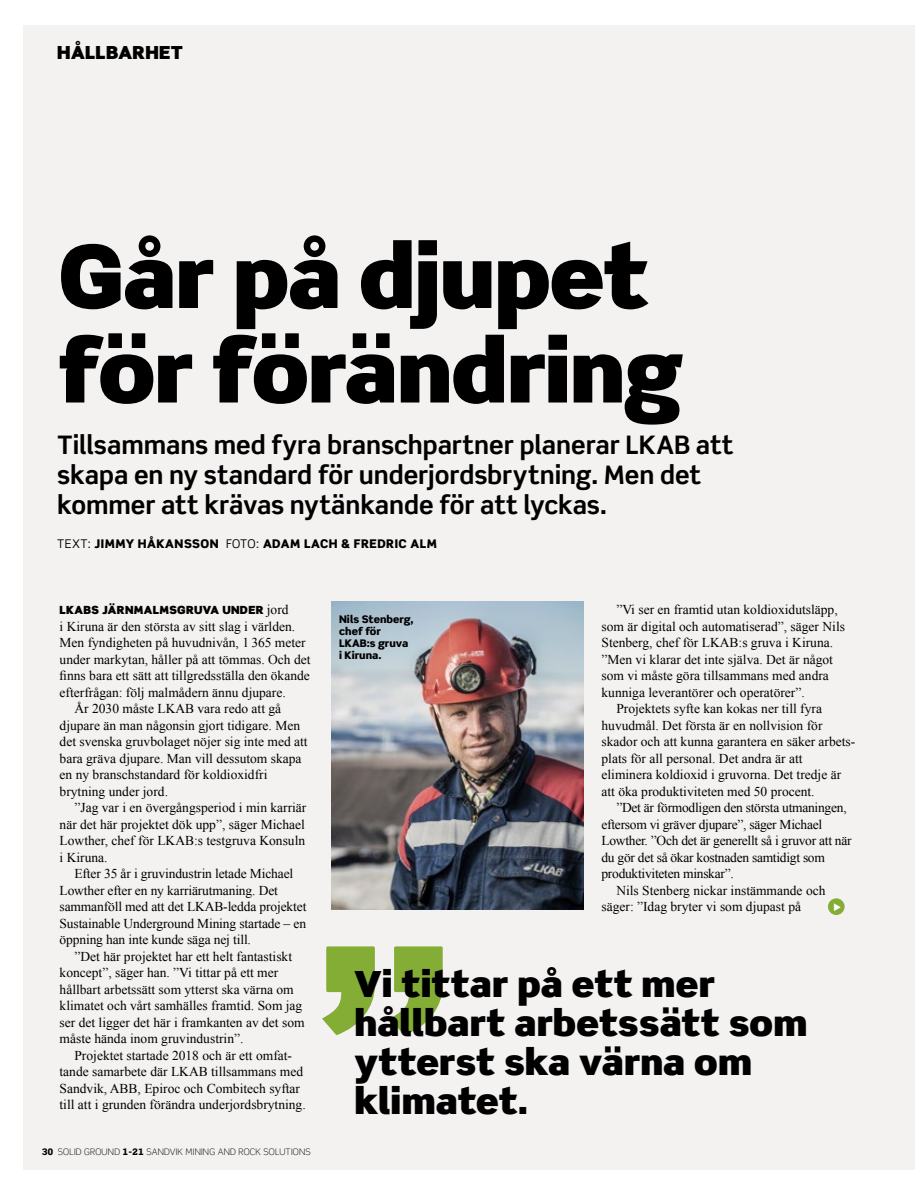
<style>
.page{position:relative;width:915px;height:1191px;background:#fff}
.page>*{position:absolute;margin:0;border:0;box-sizing:border-box;transform-origin:0 0}
.t1{font:900 87px/94.5px "Scene Pro";letter-spacing:-.01em;color:#000}
.t2{font:900 36px/39px "Scene Pro";letter-spacing:.005em;color:#000}
.t3{font:700 25.5px/30px "Scene Pro";letter-spacing:-.005em;color:#000}
.t4{font:900 18px "Scene Pro";letter-spacing:.02em;color:#000}
.t5{font:13.5px "Times New Roman WGL";color:#000}
.t6{font:13.5px "Times New Roman WGL";letter-spacing:-.02em;color:#000}
.t7{font:900 12px "Scene Pro";letter-spacing:.04em;color:#000}
.t8{font:900 11.25px "Scene Pro";letter-spacing:.03em;color:#000}
.t9{font:900 10.5px/12px "Scene Pro";color:#000}
.t10{font:300 9px "Scene Pro";letter-spacing:.025em;color:#000}
.s1{font-weight:400}
.s2{font-family:"Times New Roman WGL";font-weight:400;font-size:13.5px}
.s3{font-weight:900}
</style>
<div class="page">
<div style="left:23px;top:26px;width:891px;height:1143px;background:#f4f2f1"></div>
<img style="left:331px;top:601px;width:252px;height:308px">
<svg style="left:322px;top:946px;width:120px;height:89px"></svg>
<div style="left:827px;top:898px;width:17px;height:17px;background:#83ad34;border-radius:50%"></div>
<h3 class="t4" style="left:57px;top:41px;width:127px">HÅLLBARHET</h3>
<h1 class="t1" style="left:58px;top:227px;width:625px">Går på djupet för förändring</h1>
<h3 class="t3" style="left:57px;top:429px;width:677px">Tillsammans med fyra branschpartner planerar LKAB att skapa en ny standard för underjordsbrytning. Men det kommer att krävas nytänkande för att lyckas.</h3>
<p class="t7" style="left:57px;top:536px;width:381px"><span class="s1">TEXT:</span> JIMMY HÅKANSSON <span class="s1">FOTO:</span> ADAM LACH &amp; FREDRIC ALM</p>
<p class="t8" style="left:60px;top:603px;width:230px">LKABS JÄRNMALMSGRUVA UNDER <span class="s2">jord</span></p>
<p class="t5" style="left:60px;top:617px;width:237px">i Kiruna är den största av sitt slag i världen.</p>
<p class="t5" style="left:60px;top:634px;width:247px">Men fyndigheten på huvudnivån, 1 365 meter</p>
<p class="t5" style="left:60px;top:650px;width:252px">under markytan, håller på att tömmas. Och det</p>
<p class="t5" style="left:60px;top:667px;width:252px">finns bara ett sätt att tillgredsställa den ökande</p>
<p class="t5" style="left:60px;top:683px;width:228px">efterfrågan: följ malmådern ännu djupare.</p>
<p class="t5" style="left:74px;top:700px;width:208px">År 2030 måste LKAB vara redo att gå</p>
<p class="t5" style="left:60px;top:716px;width:242px">djupare än man någonsin gjort tidigare. Men</p>
<p class="t5" style="left:60px;top:733px;width:249px">det svenska gruvbolaget nöjer sig inte med att</p>
<p class="t5" style="left:60px;top:749px;width:243px">bara gräva djupare. Man vill dessutom skapa</p>
<p class="t5" style="left:60px;top:766px;width:209px">en ny branschstandard för koldioxidfri</p>
<p class="t5" style="left:60px;top:782px;width:110px">brytning under jord.</p>
<p class="t5" style="left:74px;top:799px;width:233px">”Jag var i en övergångsperiod i min karriär</p>
<p class="t5" style="left:60px;top:815px;width:247px">när det här projektet dök upp”, säger Michael</p>
<p class="t5" style="left:60px;top:832px;width:247px">Lowther, chef för LKAB:s testgruva Konsuln</p>
<p class="t5" style="left:60px;top:848px;width:49px">i Kiruna.</p>
<p class="t5" style="left:74px;top:865px;width:220px">Efter 35 år i gruvindustrin letade Michael</p>
<p class="t5" style="left:60px;top:881px;width:220px">Lowther efter en ny karriärutmaning. Det</p>
<p class="t5" style="left:60px;top:898px;width:248px">sammanföll med att det LKAB-ledda projektet</p>
<p class="t5" style="left:60px;top:914px;width:248px">Sustainable Underground Mining startade – en</p>
<p class="t5" style="left:60px;top:930px;width:193px">öppning han inte kunde säga nej till.</p>
<p class="t5" style="left:74px;top:947px;width:219px">”Det här projektet har ett helt fantastiskt</p>
<p class="t5" style="left:60px;top:963px;width:220px">koncept”, säger han. ”Vi tittar på ett mer</p>
<p class="t5" style="left:60px;top:980px;width:235px">hållbart arbetssätt som ytterst ska värna om</p>
<p class="t5" style="left:60px;top:996px;width:244px">klimatet och vårt samhälles framtid. Som jag</p>
<p class="t5" style="left:60px;top:1013px;width:246px">ser det ligger det här i framkanten av det som</p>
<p class="t5" style="left:60px;top:1029px;width:185px">måste hända inom gruvindustrin”.</p>
<p class="t5" style="left:74px;top:1046px;width:219px">Projektet startade 2018 och är ett omfat-</p>
<p class="t5" style="left:60px;top:1062px;width:245px">tande samarbete där LKAB tillsammans med</p>
<p class="t5" style="left:60px;top:1079px;width:242px">Sandvik, ABB, Epiroc och Combitech syftar</p>
<p class="t5" style="left:60px;top:1095px;width:247px">till att i grunden förändra underjordsbrytning.</p>
<p class="t10" style="left:42px;top:1146px;width:270px"><span class="s3">30</span> SOLID GROUND <span class="s3">1-21</span> SANDVIK MINING AND ROCK SOLUTIONS</p>
<p class="t9" style="left:339px;top:613px;width:76px">Nils Stenberg, chef för<br>LKAB:s gruva i Kiruna.</p>
<p class="t5" style="left:616px;top:601px;width:223px">”Vi ser en framtid utan koldioxidutsläpp,</p>
<p class="t5" style="left:601px;top:617px;width:245px">som är digital och automatiserad”, säger Nils</p>
<p class="t5" style="left:601px;top:634px;width:233px">Stenberg, chef för LKAB:s gruva i Kiruna.</p>
<p class="t5" style="left:601px;top:650px;width:233px">”Men vi klarar det inte själva. Det är något</p>
<p class="t5" style="left:601px;top:667px;width:229px">som vi måste göra tillsammans med andra</p>
<p class="t5" style="left:601px;top:683px;width:205px">kunniga leverantörer och operatörer”.</p>
<p class="t5" style="left:616px;top:700px;width:207px">Projektets syfte kan kokas ner till fyra</p>
<p class="t5" style="left:601px;top:716px;width:222px">huvudmål. Det första är en nollvision för</p>
<p class="t5" style="left:601px;top:733px;width:255px">skador och att kunna garantera en säker arbets-</p>
<p class="t5" style="left:601px;top:749px;width:202px">plats för all personal. Det andra är att</p>
<p class="t5" style="left:601px;top:766px;width:241px">eliminera koldioxid i gruvorna. Det tredje är</p>
<p class="t5" style="left:601px;top:782px;width:214px">att öka produktiviteten med 50 procent.</p>
<p class="t6" style="left:616px;top:799px;width:232px">”Det är förmodligen den största utmaningen,</p>
<p class="t6" style="left:601px;top:815px;width:222px">eftersom vi gräver djupare”, säger Michael</p>
<p class="t6" style="left:601px;top:832px;width:251px">Lowther. ”Och det är generellt så i gruvor att när</p>
<p class="t6" style="left:601px;top:848px;width:225px">du gör det så ökar kostnaden samtidigt som</p>
<p class="t6" style="left:601px;top:865px;width:134px">produktiviteten minskar”.</p>
<p class="t5" style="left:616px;top:881px;width:210px">Nils Stenberg nickar instämmande och</p>
<p class="t5" style="left:601px;top:898px;width:201px">säger: ”Idag bryter vi som djupast på</p>
<h2 class="t2" style="left:354px;top:963px;width:454px">Vi tittar på ett mer hållbart arbetssätt som ytterst ska värna om klimatet.</h2>
</div>
